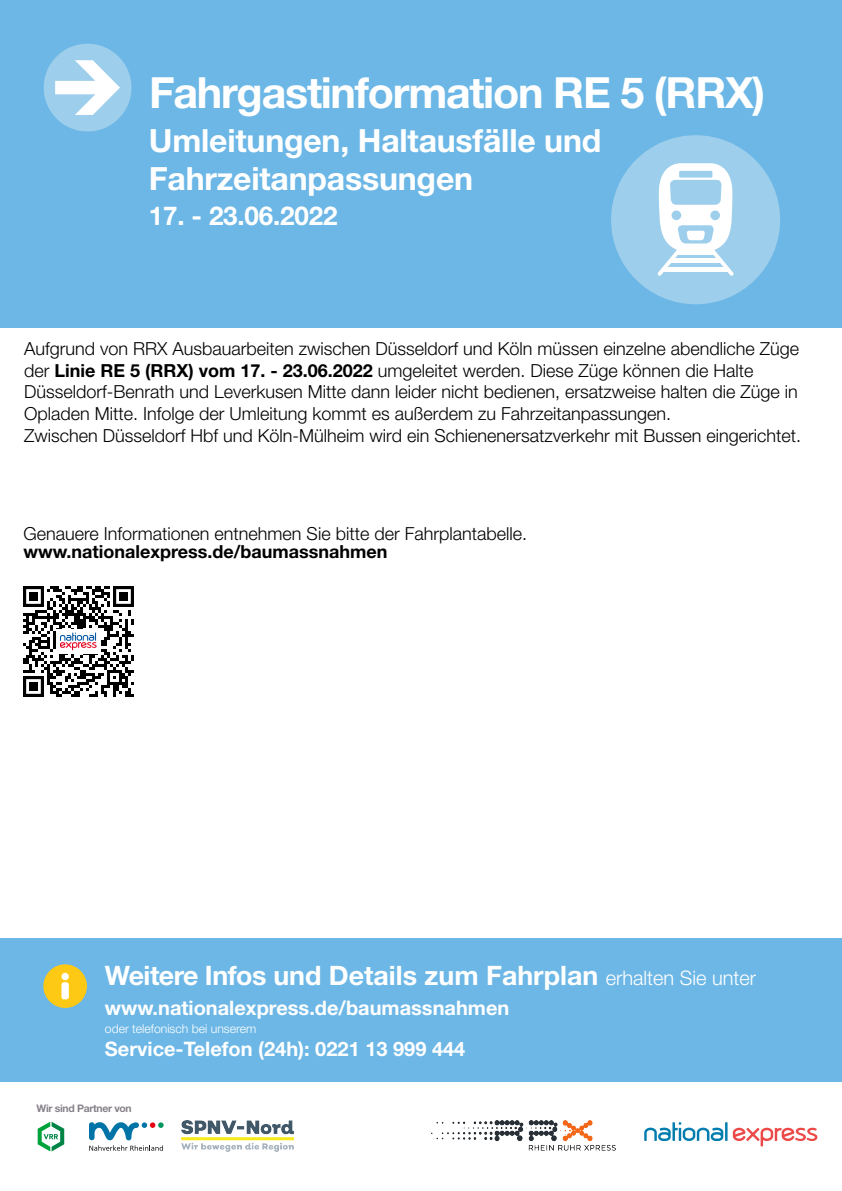
<style>
.page{position:relative;width:842px;height:1191px;background:#fff}
.page>*{position:absolute;margin:0;border:0;box-sizing:border-box;transform-origin:0 0}
.t1{font:700 43px "Helvetica Neue LT Std";letter-spacing:-.03em;color:#fff}
.t2{font:700 32px/38.4px "Helvetica Neue LT Std";letter-spacing:-.005em;color:#fff}
.t3{font:700 26.8px "Helvetica Neue LT Std";color:#fff}
.t4{font:700 26px "Helvetica Neue LT Std";letter-spacing:-.005em;color:#fff}
.t5{font:700 20px "Helvetica Neue LT Std";color:#fff}
.t6{font:300 18px/21.6px "Helvetica Neue LT Std";color:#000}
.t7{font:700 18px "Helvetica Neue LT Std";color:#000}
.t8{font:300 12.2px "Helvetica Neue LT Std";color:#fff}
.t9{font:700 10.4px "Helvetica Neue LT Std";letter-spacing:-.03em;color:#878189}
.s1{font-weight:700}
.s2{font-weight:300;font-size:20px}
</style>
<div class="page">
<div style="left:0;top:0;width:842px;height:327px;background:#6cb7e6"></div>
<div style="left:0;top:939px;width:842px;height:143px;background:#6cb7e6"></div>
<svg style="left:44px;top:44px;width:87px;height:87px"></svg>
<svg style="left:38px;top:1121px;width:26px;height:30px"></svg>
<svg style="left:644px;top:1122px;width:83px;height:19px"></svg>
<svg style="left:733px;top:1127px;width:84px;height:19px"></svg>
<svg style="left:43px;top:964px;width:44px;height:44px"></svg>
<div style="left:611px;top:135px;width:169px;height:169px;background:#9dceec;border-radius:50%"></div>
<svg style="left:657px;top:163px;width:77px;height:113px"></svg>
<hr style="left:663px;top:267px;width:65px;height:4px;background:#fff">
<hr style="left:671px;top:258px;width:50px;height:4px;background:#fff">
<div style="left:677px;top:250px;width:38px;height:5px;background:#fff"></div>
<svg style="left:89px;top:1122px;width:75px;height:28px"></svg>
<img style="left:431px;top:1120px;width:184px;height:30px">
<img style="left:181px;top:1120px;width:112px;height:31px">
<img style="left:23px;top:586px;width:111px;height:111px">
<h1 class="t1" style="left:149px;top:66px;width:618px">Fahrgastinformation RE 5 (RRX)</h1>
<h2 class="t2" style="left:149px;top:120px;width:454px">Umleitungen, Haltausfälle und<br>Fahrzeitanpassungen</h2>
<h3 class="t4" style="left:149px;top:199px;width:190px">17. - 23.06.2022</h3>
<p class="t6" style="left:24px;top:338px;width:779px">Aufgrund von RRX Ausbauarbeiten zwischen Düsseldorf und Köln müssen einzelne abendliche Züge der <span class="s1">Linie RE 5 (RRX) vom 17. - 23.06.2022</span> umgeleitet werden. Diese Züge können die Halte Düsseldorf-Benrath und Leverkusen Mitte dann leider nicht bedienen, ersatzweise halten die Züge in Opladen Mitte. Infolge der Umleitung kommt es außerdem zu Fahrzeitanpassungen.<br>Zwischen Düsseldorf Hbf und Köln-Mülheim wird ein Schienenersatzverkehr mit Bussen eingerichtet.</p>
<p class="t6" style="left:24px;top:523px;width:505px">Genauere Informationen entnehmen Sie bitte der Fahrplantabelle.</p>
<p class="t7" style="left:24px;top:541px;width:365px">www.nationalexpress.de/baumassnahmen</p>
<h3 class="t3" style="left:105px;top:959px;width:653px">Weitere Infos und Details zum Fahrplan <span class="s2">erhalten Sie unter</span></h3>
<p class="t5" style="left:105px;top:995px;width:406px">www.nationalexpress.de/baumassnahmen</p>
<p class="t8" style="left:105px;top:1021px;width:153px">oder telefonisch bei unserem</p>
<p class="t5" style="left:105px;top:1036px;width:362px">Service-Telefon (24h): 0221 13 999 444</p>
<p class="t9" style="left:37px;top:1102px;width:97px">Wir sind Partner von</p>
</div>
